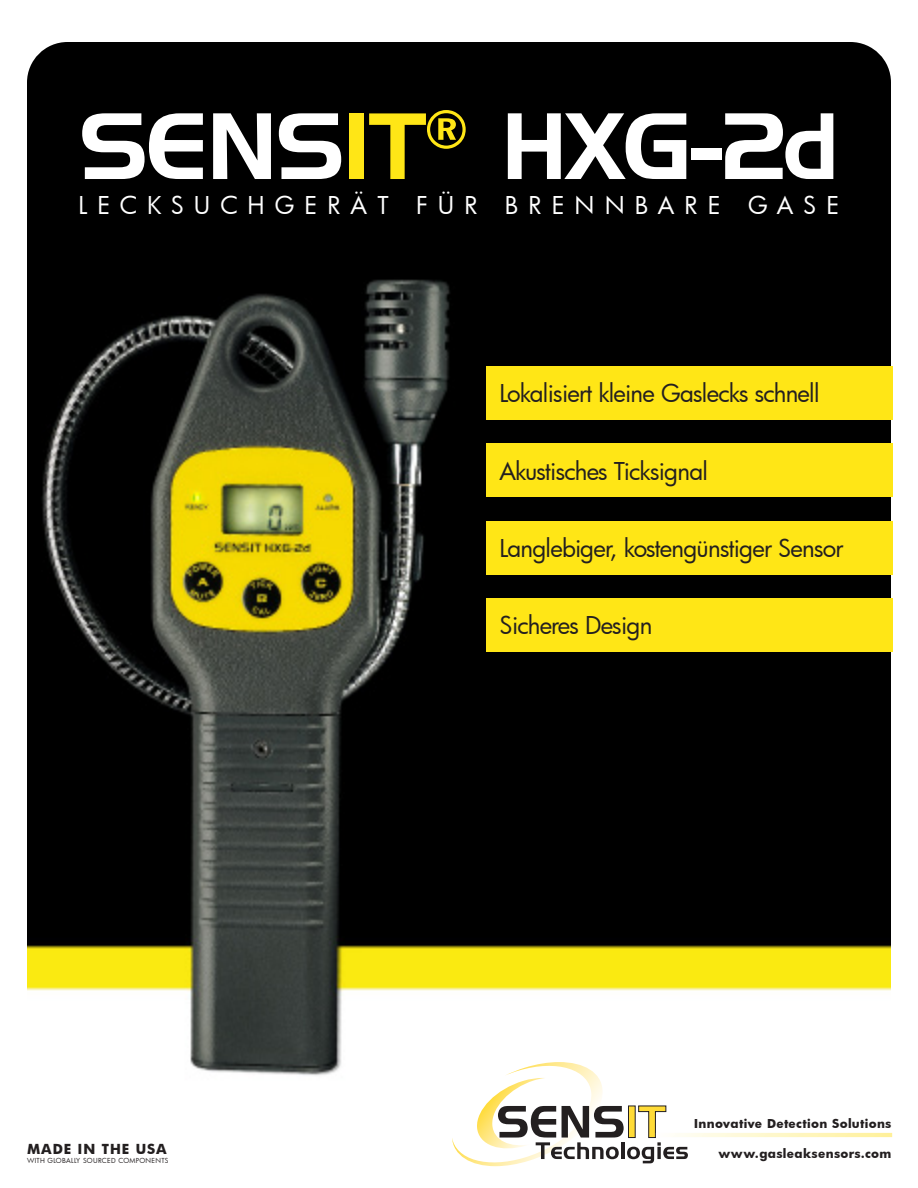
<style>
.page{position:relative;width:918px;height:1188px;background:#fff}
.page>*{position:absolute;margin:0;border:0;box-sizing:border-box;transform-origin:0 0}
.t1{font:91.5px "Handel Gothic BT";letter-spacing:-.02em;color:#fff}
.t2{font:24px "Futura";letter-spacing:-.035em;color:#231f20}
.t3{font:24px "Futura";letter-spacing:.42em;color:#fff}
.t4{font:700 13.5px "Futura";letter-spacing:.07em;color:#231f20}
.t5{font:700 12px "Futura";letter-spacing:.025em;color:#231f20}
.t6{font:6.75px "Futura";letter-spacing:.05em;color:#231f20}
.s1{color:#ffe616}
</style>
<div class="page">
<img style="left:27px;top:42px;width:864px;height:1034px">
<svg style="left:452px;top:1059px;width:440px;height:108px"></svg>
<div style="left:486px;top:443px;width:406px;height:54px;background:#ffe616"></div>
<div style="left:486px;top:366px;width:406px;height:54px;background:#ffe616"></div>
<div style="left:486px;top:521px;width:406px;height:54px;background:#ffe616"></div>
<div style="left:486px;top:598px;width:406px;height:54px;background:#ffe616"></div>
<h1 class="t1" style="left:79px;top:91px;width:761px">SENS<span class="s1">IT</span><sup>®</sup> HXG-2d</h1>
<p class="t3" style="left:79px;top:188px;width:762px">LECKSUCHGERÄT FÜR BRENNBARE GASE</p>
<p class="t2" style="left:500px;top:377px;width:321px">Lokalisiert kleine Gaslecks schnell</p>
<p class="t2" style="left:500px;top:454px;width:210px">Akustisches Ticksignal</p>
<p class="t2" style="left:500px;top:532px;width:346px">Langlebiger, kostengünstiger Sensor</p>
<p class="t4" style="left:27px;top:1140px;width:141px">MADE IN THE USA</p>
<p class="t6" style="left:27px;top:1155px;width:143px">WITH GLOBALLY SOURCED COMPONENTS</p>
<p class="t2" style="left:500px;top:609px;width:154px">Sicheres Design</p>
<p class="t5" style="left:694px;top:1115px;width:199px">Innovative Detection Solutions</p>
<p class="t5" style="left:719px;top:1145px;width:174px">www.gasleaksensors.com</p>
</div>
